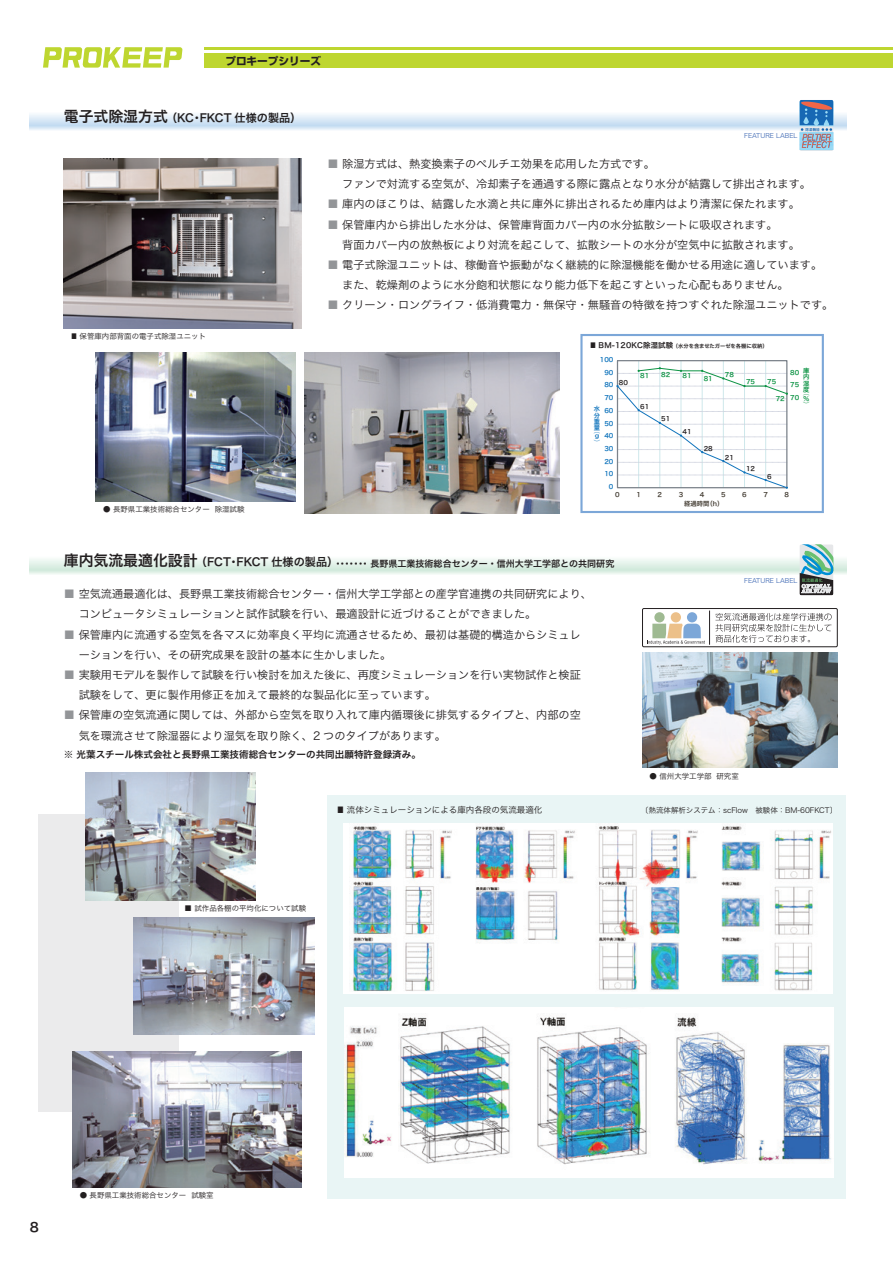
<style>
.page{position:relative;width:893px;height:1263px;background:#fff}
.page>*{position:absolute;margin:0;border:0;box-sizing:border-box;transform-origin:0 0}
.t1{font:12.75px "Hira Kaku Pro W6";color:#231f20}
.t2{font:11.1px/20.2px "Hira Kaku Pro W3";color:#231f20}
.t3{font:11.1px "Hira Kaku Pro W6";color:#231f20}
.t4{font:700 10.65px "Shin Go Pro";color:#231f20}
.t5{font:9.6px "Hira Kaku Pro W6";color:#231f20}
.t6{font:9px "Hira Kaku Pro W6";color:#231f20}
.t7{font:8.55px "Hira Kaku Pro W3";color:#231f20;scale:.8 1}
.t8{font:7.5px "Hira Kaku Pro W3";color:#231f20}
.t9{font:7.5px "Hira Kaku Pro W3";color:#231f20;scale:.8 1}
.t10{font:6.45px "Hira Kaku Pro W3";color:#406ab4}
.t11{font:6.3px/6.3px "Hira Kaku Pro W6";color:#1074bc;text-align:right}
.t12{font:6.3px/6.3px "Hira Kaku Pro W6";color:#0d9344;text-align:justify}
.t13{font:6.3px "Hira Kaku Pro W6";color:#423b31}
.t14{font:6.3px "Hira Kaku Pro W6";color:#231f20}
.t15{font:6.3px "Koz Go Pr 6 N";color:#1074bc}
.t16{font:6.3px "Koz Go Pr 6 N";color:#0d9344}
.t17{font:5.25px "Hira Kaku Pro W6";letter-spacing:-.01em;color:#231f20}
.s1{font-size:14.85px}
.s2{color:#939598}
.s3{font-size:7.35px}
.s4{font-size:11.1px}
</style>
<div class="page">
<svg style="left:30px;top:111px;width:816px;height:20px"></svg>
<svg style="left:30px;top:556px;width:816px;height:19px"></svg>
<img style="left:64px;top:158px;width:238px;height:170px">
<img style="left:96px;top:353px;width:200px;height:149px">
<img style="left:304px;top:353px;width:255px;height:160px">
<img style="left:642px;top:653px;width:196px;height:115px">
<div style="left:38px;top:814px;width:141px;height:298px;background:#ebebec"></div>
<img style="left:134px;top:917px;width:181px;height:117px">
<img style="left:85px;top:773px;width:170px;height:127px">
<img style="left:72px;top:1051px;width:230px;height:136px">
<div style="left:327px;top:795px;width:519px;height:404px;background:#e9f5f5"></div>
<img style="left:345px;top:1008px;width:489px;height:170px">
<img style="left:344px;top:824px;width:489px;height:170px">
<div style="left:580px;top:334px;width:244px;height:179px;border:2px solid #7ca7d8"></div>
<hr style="left:638px;top:361px;width:1px;height:127px;background:#cee8eb">
<hr style="left:659px;top:361px;width:1px;height:127px;background:#cee8eb">
<hr style="left:681px;top:361px;width:1px;height:127px;background:#cee8eb">
<hr style="left:702px;top:361px;width:1px;height:127px;background:#cee8eb">
<hr style="left:723px;top:361px;width:1px;height:127px;background:#cee8eb">
<hr style="left:744px;top:361px;width:1px;height:127px;background:#cee8eb">
<hr style="left:765px;top:361px;width:1px;height:127px;background:#cee8eb">
<svg style="left:616px;top:367px;width:172px;height:122px"></svg>
<svg style="left:799px;top:544px;width:34px;height:51px;background:#82a8aa"></svg>
<svg style="left:799px;top:100px;width:34px;height:51px;background:#7999bd"></svg>
<div style="left:642px;top:608px;width:196px;height:39px;border:1px solid #231f20"></div>
<div style="left:654px;top:612px;width:11px;height:10px;background:#9fba92;border-radius:50%"></div>
<div style="left:671px;top:612px;width:10px;height:10px;background:#ecc089;border-radius:50%"></div>
<div style="left:687px;top:612px;width:10px;height:10px;background:#7ca7d8;border-radius:50%"></div>
<svg style="left:647px;top:624px;width:58px;height:20px"></svg>
<hr style="left:709px;top:610px;width:1px;height:35px;background:#231f20">
<svg style="left:715px;top:613px;width:117px;height:29px"></svg>
<div style="left:204px;top:54px;width:689px;height:14px;background:#bed630"></div>
<hr style="left:204px;top:47px;width:689px;height:3px;background:#bed630">
<svg style="left:43px;top:47px;width:139px;height:21px"></svg>
<p class="t4" style="left:225px;top:52px;width:97px">プロキープシリーズ</p>
<p class="t3" style="left:64px;top:108px;width:239px"><span class="s1">電子式除湿方式</span> （KC･FKCT 仕様の製品）</p>
<p class="t9" style="left:71px;top:330px;width:170px">■ 保管庫内部背面の電子式除湿ユニット</p>
<p class="t8" style="left:103px;top:503px;width:143px">● 長野県工業技術総合センター 除湿試験</p>
<p class="t10" style="left:744px;top:130px;width:55px">FEATURE LABEL</p>
<p class="t2" style="left:327px;top:153px;width:485px"><span class="s2">■</span> 除湿方式は、熱変換素子のペルチエ効果を応用した方式です。<br>　 ファンで対流する空気が、冷却素子を通過する際に露点となり水分が結露して排出されます。</p>
<p class="t2" style="left:327px;top:193px;width:474px"><span class="s2">■</span> 庫内のほこりは、結露した水滴と共に庫外に排出されるため庫内はより清潔に保たれます。</p>
<p class="t2" style="left:327px;top:214px;width:474px"><span class="s2">■</span> 保管庫内から排出した水分は、保管庫背面カバー内の水分拡散シートに吸収されます。<br>　 背面カバー内の放熱板により対流を起こして、拡散シートの水分が空気中に拡散されます。</p>
<p class="t2" style="left:327px;top:254px;width:496px"><span class="s2">■</span> 電子式除湿ユニットは、稼働音や振動がなく継続的に除湿機能を働かせる用途に適しています。　 また、乾燥剤のように水分飽和状態になり能力低下を起こすといった心配もありません。</p>
<p class="t2" style="left:327px;top:294px;width:507px"><span class="s2">■</span> クリーン・ロングライフ・低消費電力・無保守・無騒音の特徴を持つすぐれた除湿ユニットです。</p>
<p class="t17" style="left:590px;top:341px;width:179px"><span class="s3">■ BM-120KC除湿試験</span> （水分を含ませたガーゼを各棚に収納）</p>
<p class="t11" style="left:600px;top:356px;width:15px">100</p>
<p class="t12" style="left:803px;top:367px;width:8px">庫内湿度</p>
<p class="t16" style="left:803px;top:389px;width:8px">（</p>
<p class="t12" style="left:803px;top:395px;width:7px">％</p>
<p class="t16" style="left:803px;top:401px;width:8px">）</p>
<p class="t11" style="left:604px;top:369px;width:11px">90</p>
<p class="t12" style="left:790px;top:366px;width:11px;line-height:12.8px">80<br>75<br>70</p>
<p class="t12" style="left:661px;top:371px;width:11px">82</p>
<p class="t12" style="left:725px;top:371px;width:11px">78</p>
<p class="t12" style="left:640px;top:372px;width:11px">81</p>
<p class="t12" style="left:682px;top:372px;width:11px">81</p>
<p class="t12" style="left:704px;top:375px;width:11px">81</p>
<p class="t12" style="left:746px;top:378px;width:11px">75</p>
<p class="t12" style="left:767px;top:378px;width:11px">75</p>
<p class="t14" style="left:619px;top:376px;width:11px">80</p>
<p class="t11" style="left:604px;top:382px;width:11px">80</p>
<p class="t11" style="left:604px;top:394px;width:11px">70</p>
<p class="t12" style="left:776px;top:395px;width:11px">72</p>
<p class="t14" style="left:640px;top:401px;width:11px">61</p>
<p class="t11" style="left:594px;top:405px;width:8px;text-align:justify">水分重量</p>
<p class="t15" style="left:594px;top:428px;width:8px">（</p>
<p class="t11" style="left:594px;top:432px;width:7px">ｇ</p>
<p class="t15" style="left:594px;top:439px;width:8px">）</p>
<p class="t11" style="left:604px;top:407px;width:11px">60</p>
<p class="t14" style="left:661px;top:413px;width:11px">51</p>
<p class="t11" style="left:604px;top:420px;width:11px">50</p>
<p class="t14" style="left:682px;top:426px;width:11px">41</p>
<p class="t11" style="left:604px;top:432px;width:11px">40</p>
<p class="t11" style="left:604px;top:445px;width:11px">30</p>
<p class="t14" style="left:704px;top:443px;width:11px">28</p>
<p class="t11" style="left:604px;top:458px;width:11px">20</p>
<p class="t11" style="left:604px;top:467px;width:11px;line-height:12.8px">10<br>0</p>
<p class="t14" style="left:725px;top:451px;width:11px">21</p>
<p class="t14" style="left:746px;top:463px;width:11px">12</p>
<p class="t14" style="left:767px;top:470px;width:6px">6</p>
<p class="t13" style="left:615px;top:489px;width:6px">0</p>
<p class="t13" style="left:636px;top:489px;width:6px">1</p>
<p class="t13" style="left:658px;top:489px;width:6px">2</p>
<p class="t13" style="left:679px;top:489px;width:6px">3</p>
<p class="t13" style="left:700px;top:489px;width:6px">4</p>
<p class="t13" style="left:721px;top:489px;width:6px">5</p>
<p class="t13" style="left:742px;top:489px;width:6px">6</p>
<p class="t13" style="left:763px;top:489px;width:6px">7</p>
<p class="t13" style="left:785px;top:489px;width:6px">8</p>
<p class="t13" style="left:684px;top:498px;width:41px">経過時間（h）</p>
<p class="t6" style="left:64px;top:555px;width:552px"><span class="s1">庫内気流最適化設計</span> <span class="s4">（FCT･FKCT 仕様の製品）</span>･･･････ 長野県工業技術総合センター・信州大学工学部との共同研究</p>
<p class="t2" style="left:64px;top:583px;width:530px"><span class="s2">■</span> 空気流通最適化は、長野県工業技術総合センター・信州大学工学部との産学官連携の共同研究により、　 コンピュータシミュレーションと試作試験を行い、最適設計に近づけることができました。</p>
<p class="t2" style="left:64px;top:623px;width:519px"><span class="s2">■</span> 保管庫内に流通する空気を各マスに効率良く平均に流通させるため、最初は基礎的構造からシミュレ　 ーションを行い、その研究成果を設計の基本に生かしました。</p>
<p class="t2" style="left:64px;top:664px;width:519px"><span class="s2">■</span> 実験用モデルを製作して試験を行い検討を加えた後に、再度シミュレーションを行い実物試作と検証　 試験をして、更に製作用修正を加えて最終的な製品化に至っています。</p>
<p class="t2" style="left:64px;top:704px;width:519px"><span class="s2">■</span> 保管庫の空気流通に関しては、外部から空気を取り入れて庫内循環後に排気するタイプと、内部の空　 気を環流させて除湿器により湿気を取り除く、2 つのタイプがあります。</p>
<p class="t5" style="left:64px;top:746px;width:359px">※ 光葉スチール株式会社と長野県工業技術総合センターの共同出願特許登録済み。</p>
<p class="t10" style="left:744px;top:574px;width:55px">FEATURE LABEL</p>
<p class="t8" style="left:649px;top:769px;width:91px">● 信州大学工学部 研究室</p>
<p class="t7" style="left:337px;top:802px;width:258px">■ 流体シミュレーションによる庫内各段の気流最適化</p>
<p class="t8" style="left:641px;top:803px;width:197px">〔熱流体解析システム：scFlow　被験体：BM-60FKCT〕</p>
<p class="t8" style="left:185px;top:902px;width:123px">■ 試作品各棚の平均化について試験</p>
<p class="t1" style="left:30px;top:1215px;width:11px">8</p>
<p class="t8" style="left:80px;top:1189px;width:135px">● 長野県工業技術総合センター 試験室</p>
</div>
